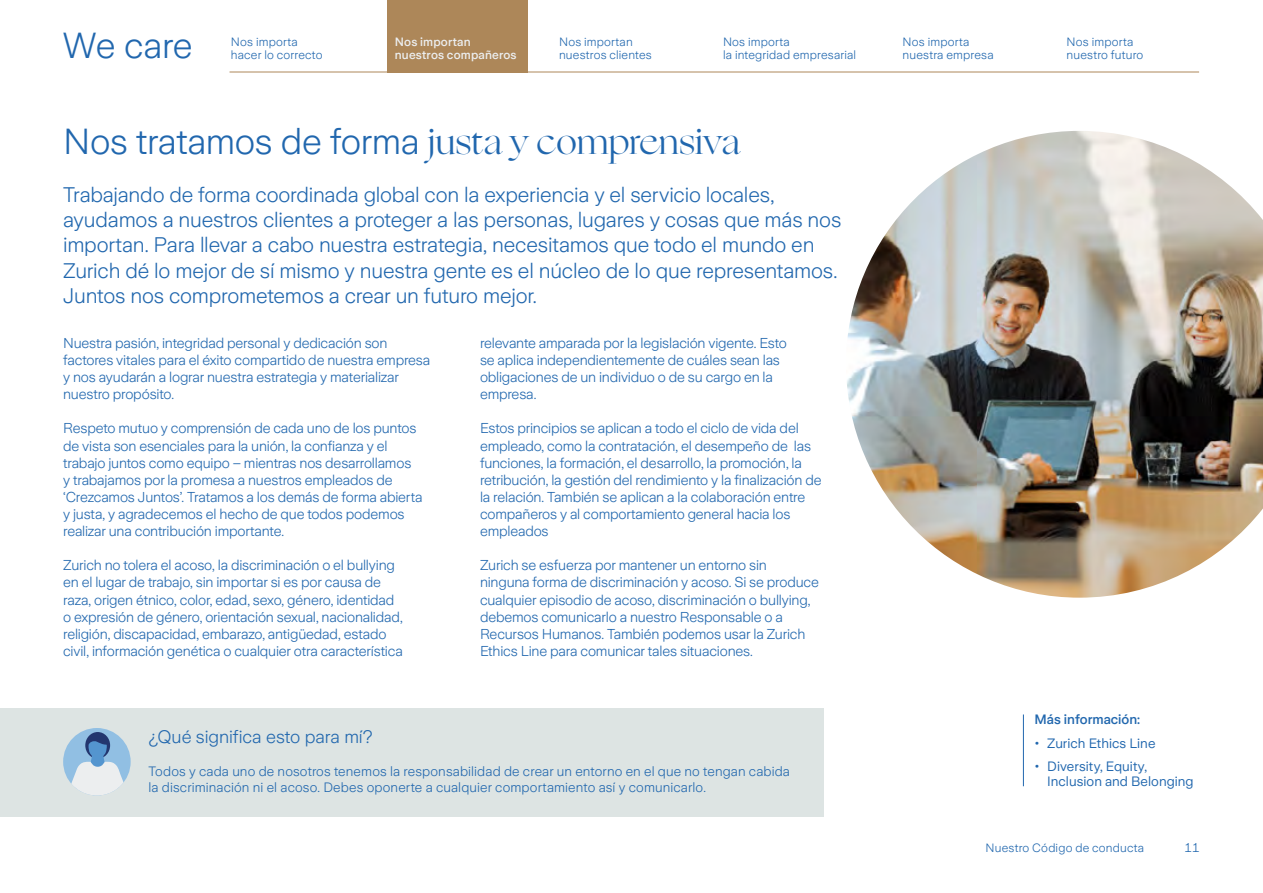
<style>
.page{position:relative;width:1263px;height:893px;background:#fff}
.page>*{position:absolute;margin:0;border:0;box-sizing:border-box;transform-origin:0 0}
.t1{font:300 36px "Zurich Sans";letter-spacing:-.01em;color:#2167ae}
.t2{font:300 21px/25.2px "Zurich Sans";letter-spacing:-.01em;color:#2167ae}
.t3{font:300 18px "Zurich Sans";letter-spacing:-.005em;color:#2167ae}
.t4{font:300 14.25px/17.1px "Zurich Sans";letter-spacing:-.015em;color:#2167ae}
.t5{font:300 13.5px/16.2px "Zurich Sans";letter-spacing:.01em;color:#2167ae}
.t6{font:13.5px/15px "Zurich Sans";color:#2167ae}
.t7{font:500 13.5px "Zurich Sans";color:#2167ae}
.t8{font:300 12.75px "Zurich Sans";color:#2167ae}
.t9{font:300 12px/13.2px "Zurich Sans";letter-spacing:.015em;color:#2167ae}
.t10{font:500 12px/13.2px "Zurich Sans";letter-spacing:.015em;color:#eceeef}
.s1{font-family:"Ogg";font-weight:400}
</style>
<div class="page">
<hr style="left:230px;top:72px;width:969px;height:1px;background:#ad8759">
<div style="left:388px;top:0;width:140px;height:72px;background:#ad8759"></div>
<img style="left:847px;top:131px;width:416px;height:467px">
<div style="left:0;top:708px;width:824px;height:108px;background:#dde4e3"></div>
<div style="left:63px;top:728px;width:68px;height:67px;background:#91bfe3;border-radius:50%"></div>
<div style="left:85px;top:732px;width:25px;height:27px;background:#23366f;border-radius:50%"></div>
<svg style="left:71px;top:740px;width:53px;height:55px"></svg>
<hr style="left:1023px;top:714px;width:1px;height:72px;background:#2167ae">
<div style="left:87px;top:772px;width:22px;height:17px;background:#eceeef"></div>
<h1 class="t1" style="left:63px;top:26px;width:132px">We care</h1>
<p class="t9" style="left:231px;top:35px;width:93px">Nos importa hacer lo correcto</p>
<p class="t9" style="left:559px;top:35px;width:94px">Nos importan nuestros clientes</p>
<p class="t10" style="left:395px;top:35px;width:123px">Nos importan nuestros compañeros</p>
<p class="t9" style="left:1066px;top:35px;width:78px">Nos importa nuestro futuro</p>
<p class="t9" style="left:723px;top:35px;width:135px">Nos importa<br>la integridad empresarial</p>
<p class="t9" style="left:903px;top:35px;width:93px">Nos importa nuestra empresa</p>
<h1 class="t1" style="left:63px;top:122px;width:679px">Nos tratamos de forma <span class="s1">justa y comprensiva</span></h1>
<p class="t2" style="left:63px;top:182px;width:780px">Trabajando de forma coordinada global con la experiencia y el servicio locales, ayudamos a nuestros clientes a proteger a las personas, lugares y cosas que más nos importan. Para llevar a cabo nuestra estrategia, necesitamos que todo el mundo en Zurich dé lo mejor de sí mismo y nuestra gente es el núcleo de lo que representamos.<br>Juntos nos comprometemos a crear un futuro mejor.</p>
<p class="t4" style="left:63px;top:335px;width:369px">Nuestra pasión, integridad personal y dedicación son factores vitales para el éxito compartido de nuestra empresa y nos ayudarán a lograr nuestra estrategia y materializar nuestro propósito.</p>
<p class="t4" style="left:63px;top:420px;width:361px">Respeto mutuo y comprensión de cada uno de los puntos de vista son esenciales para la unión, la confianza y el trabajo juntos como equipo – mientras nos desarrollamos<br>y trabajamos por la promesa a nuestros empleados de ‘Crezcamos Juntos’. Tratamos a los demás de forma abierta y justa, y agradecemos el hecho de que todos podemos realizar una contribución importante.</p>
<p class="t4" style="left:63px;top:557px;width:341px">Zurich no tolera el acoso, la discriminación o el bullying en el lugar de trabajo, sin importar si es por causa de raza, origen étnico, color, edad, sexo, género, identidad o expresión de género, orientación sexual, nacionalidad, religión, discapacidad, embarazo, antigüedad, estado civil, información genética o cualquier otra característica</p>
<p class="t4" style="left:480px;top:335px;width:309px">relevante amparada por la legislación vigente. Esto se aplica independientemente de cuáles sean las obligaciones de un individuo o de su cargo en la empresa.</p>
<p class="t4" style="left:480px;top:420px;width:343px">Estos principios se aplican a todo el ciclo de vida del empleado, como la contratación, el desempeño de las funciones, la formación, el desarrollo, la promoción, la retribución, la gestión del rendimiento y la finalización de la relación. También se aplican a la colaboración entre compañeros y al comportamiento general hacia los empleados</p>
<p class="t4" style="left:480px;top:557px;width:340px">Zurich se esfuerza por mantener un entorno sin ninguna forma de discriminación y acoso. Si se produce cualquier episodio de acoso, discriminación o bullying, debemos comunicarlo a nuestro Responsable o a Recursos Humanos. También podemos usar la Zurich Ethics Line para comunicar tales situaciones.</p>
<p class="t3" style="left:148px;top:727px;width:226px">¿Qué significa esto para mí?</p>
<p class="t5" style="left:148px;top:763px;width:643px">Todos y cada uno de nosotros tenemos la responsabilidad de crear un entorno en el que no tengan cabida la discriminación ni el acoso. Debes oponerte a cualquier comportamiento así y comunicarlo.</p>
<p class="t7" style="left:1034px;top:712px;width:107px">Más información:</p>
<p class="t6" style="left:1034px;top:736px;width:123px">• Zurich Ethics Line</p>
<p class="t6" style="left:1047px;top:759px;width:148px;text-indent:-13px">• Diversity, Equity,<br>Inclusion and Belonging</p>
<p class="t9" style="left:986px;top:841px;width:160px">Nuestro Código de conducta</p>
<p class="t8" style="left:1184px;top:841px;width:17px">11</p>
</div>
